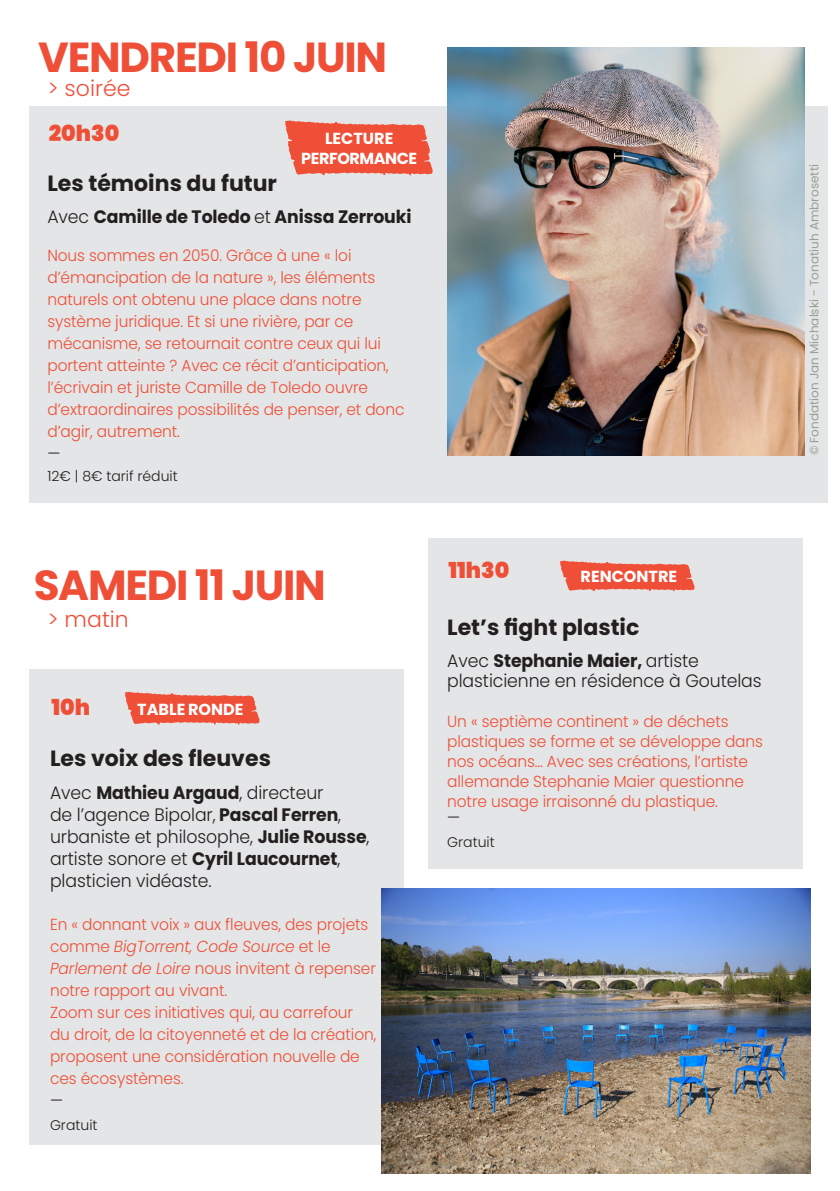
<style>
.page{position:relative;width:840px;height:1191px;background:#fff}
.page>*{position:absolute;margin:0;border:0;box-sizing:border-box;transform-origin:0 0}
.t1{font:700 42px "Poppins";letter-spacing:-.03em;color:#ef4f37}
.Titre_évenement{font:700 22px "Poppins";color:#231f20}
.Date{font:700 22px "Poppins";color:#231f20}
.Titre_évenement-2{font:900 22px "Poppins";color:#ef4f37}
.Titre_évenement-3{font:300 22px "Poppins";color:#ef4f37}
.Date-2{font:300 18px/22px "Poppins";letter-spacing:-.005em;color:#231f20;scale:.96 1}
.Date-3{font:700 18px "Poppins";letter-spacing:-.005em;color:#231f20;scale:.96 1}
.Présentation_courant{font:300 16px/22px "Poppins";letter-spacing:-.005em;color:#ef4f37;scale:.96 1}
.Date-4{font:300 16px/20px "Poppins";letter-spacing:-.005em;color:#ef4f37;scale:.96 1}
.t2{font:700 16px "Poppins";color:#fff}
.t3{font:700 16px "Poppins";letter-spacing:-.03em;color:#fff}
.Date-5{font:300 16px "Poppins";color:#231f20;scale:.96 1}
.Infos_pratiques{font:300 14px "Poppins";color:#231f20}
.Date-6{font:300 14px "Poppins";color:#231f20}
.Infos_pratiques-2{font:12px "Poppins";color:#96a196}
.s1{font-weight:300}
.s2{font-weight:700}
.s3{font-style:italic}
</style>
<div class="page">
<div style="left:29px;top:106px;width:797px;height:397px;background:#e4e5e6"></div>
<img style="left:447px;top:47px;width:357px;height:408px">
<svg style="left:285px;top:120px;width:147px;height:55px;background:#ed6551"></svg>
<div style="left:29px;top:670px;width:374px;height:475px;background:#e4e5e6"></div>
<svg style="left:125px;top:692px;width:134px;height:32px;background:#ed6753"></svg>
<div style="left:428px;top:539px;width:373px;height:330px;background:#e4e5e6"></div>
<svg style="left:560px;top:560px;width:134px;height:31px"></svg>
<img style="left:381px;top:888px;width:428px;height:285px">
<p class="t1" style="left:38px;top:33px;width:350px">VENDREDI 10 JUIN</p>
<p class="Titre_évenement-3" style="left:48px;top:75px;width:84px">&gt; soirée</p>
<p class="Titre_évenement-2" style="left:49px;top:120px;width:72px">20h30</p>
<p class="Date" style="left:47px;top:171px;width:231px">Les témoins du futur</p>
<p class="Date-3" style="left:47px;top:206px;width:380px"><span class="s1">Avec</span> Camille de Toledo <span class="s1">et</span> Anissa Zerrouki</p>
<p class="Présentation_courant" style="left:47px;top:244px;width:373px">Nous sommes en 2050. Grâce à une « loi d’émancipation de la nature », les éléments naturels ont obtenu une place dans notre système juridique. Et si une rivière, par ce mécanisme, se retournait contre ceux qui lui portent atteinte ? Avec ce récit d’anticipation, l’écrivain et juriste Camille de Toledo ouvre d’extraordinaires possibilités de penser, et donc d’agir, autrement.</p>
<p class="Date-5" style="left:47px;top:444px;width:15px">—</p>
<p class="Infos_pratiques" style="left:47px;top:468px;width:132px">12€ | 8€ tarif réduit</p>
<p class="t2" style="left:325px;top:129px;width:70px">LECTURE</p>
<p class="t3" style="left:301px;top:149px;width:117px">PERFORMANCE</p>
<p class="t1" style="left:34px;top:561px;width:293px">SAMEDI 11 JUIN</p>
<p class="Titre_évenement-3" style="left:48px;top:607px;width:82px">&gt; matin</p>
<p class="Titre_évenement-2" style="left:51px;top:694px;width:40px">10h</p>
<p class="t2" style="left:137px;top:700px;width:108px">TABLE RONDE</p>
<p class="Titre_évenement" style="left:50px;top:745px;width:222px">Les voix des fleuves</p>
<p class="Date-2" style="left:50px;top:782px;width:334px">Avec <span class="s2">Mathieu Argaud</span>, directeur<br>de l’agence Bipolar, <span class="s2">Pascal Ferren</span>, urbaniste et philosophe, <span class="s2">Julie Rousse</span>, artiste sonore et <span class="s2">Cyril Laucournet</span>, plasticien vidéaste.</p>
<p class="Présentation_courant" style="left:50px;top:913px;width:341px">En « donnant voix » aux fleuves, des projets comme <span class="s3">BigTorrent, Code Source</span> et le <span class="s3">Parlement de Loire</span> nous invitent à repenser notre rapport au vivant.</p>
<p class="Présentation_courant" style="left:50px;top:1001px;width:341px">Zoom sur ces initiatives qui, au carrefour du droit, de la citoyenneté et de la création, proposent une considération nouvelle de ces écosystèmes.</p>
<p class="Date-5" style="left:50px;top:1090px;width:15px">—</p>
<p class="Date-6" style="left:50px;top:1116px;width:49px">Gratuit</p>
<p class="Titre_évenement-2" style="left:448px;top:557px;width:62px">11h30</p>
<p class="t2" style="left:580px;top:567px;width:98px">RENCONTRE</p>
<p class="Titre_évenement" style="left:447px;top:615px;width:194px">Let’s fight plastic</p>
<p class="Date-2" style="left:447px;top:650px;width:329px;line-height:20px">Avec <span class="s2">Stephanie Maier,</span> artiste plasticienne en résidence à Goutelas</p>
<p class="Date-4" style="left:447px;top:711px;width:330px">Un « septième continent » de déchets plastiques se forme et se développe dans nos océans… Avec ses créations, l’artiste allemande Stephanie Maier questionne notre usage irraisonné du plastique.</p>
<p class="Date-5" style="left:447px;top:808px;width:15px">—</p>
<p class="Date-6" style="left:447px;top:833px;width:49px">Gratuit</p>
<p class="Infos_pratiques-2" style="left:806px;top:455px;width:293px;rotate:-90deg">© Fondation Jan Michalski - Tonatiuh Ambrosetti</p>
</div>
